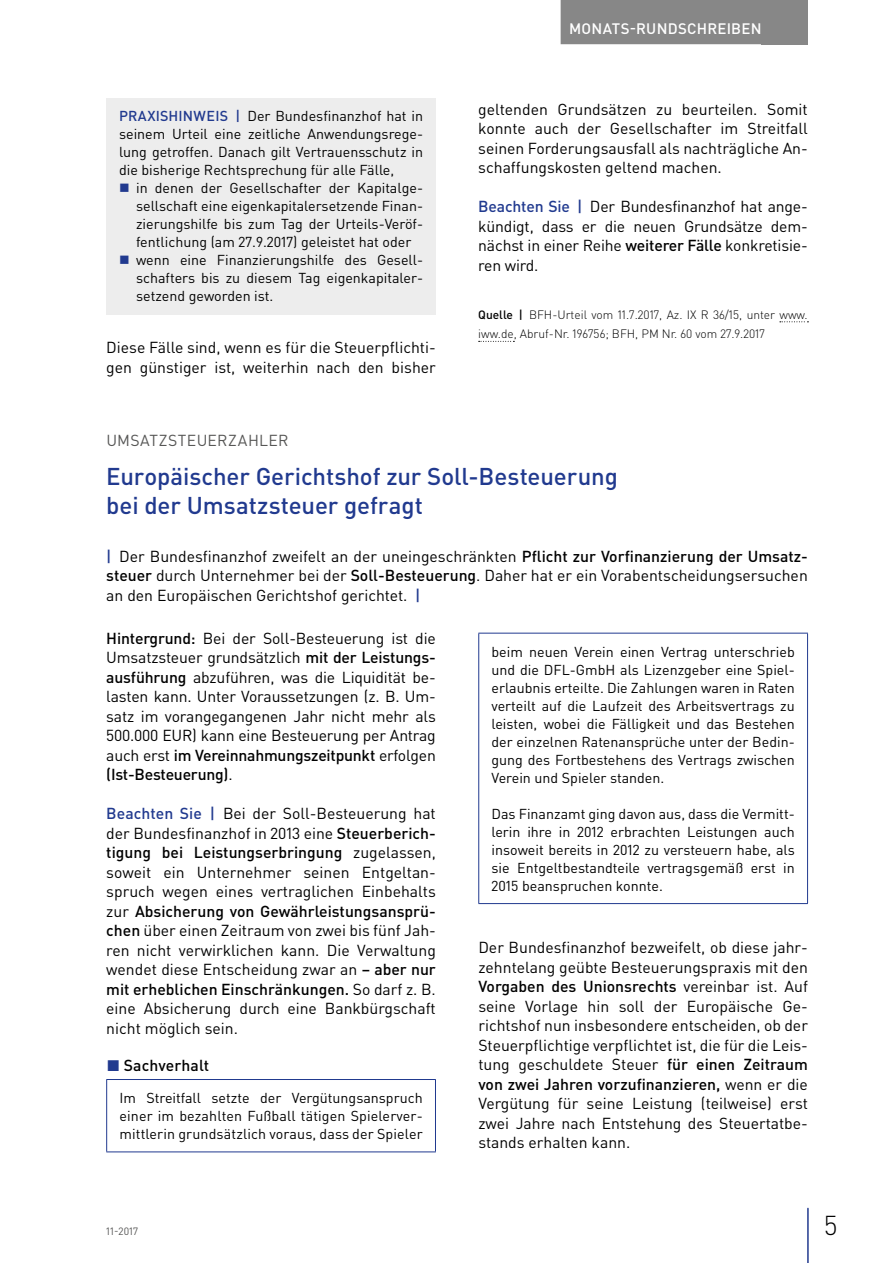
<style>
.page{position:relative;width:893px;height:1263px;background:#fff}
.page>*{position:absolute;margin:0;border:0;box-sizing:border-box;transform-origin:0 0}
.t1{font:300 27px "DIN Pro";color:#000}
.t2{font:500 24px/28.5px "DIN Pro";letter-spacing:-.005em;color:#213a8f}
.t3{font:15.75px/19.5px "DIN Pro";color:#000;text-align:justify}
.t4{font:15.75px "DIN Pro";letter-spacing:.025em;color:#575756}
.t5{font:500 15.75px "DIN Pro";letter-spacing:.005em;color:#000}
.t6{font:500 15px "DIN Pro";letter-spacing:.015em;color:#fff}
.t7{font:14.25px/18px "DIN Pro";color:#000;text-align:justify}
.t8{font:300 12px/19.5px "DIN Pro";color:#000}
.t9{font:10.5px "DIN Pro";color:#575756}
.s1{font-weight:500;color:#213a8f}
.s2{font-weight:500}
.s3{color:#213a8f}
</style>
<div class="page">
<div style="left:762px;top:0;width:46px;height:44px;background:#878787"></div>
<hr style="left:807px;top:1208px;width:2px;height:55px;background:#213a8f">
<div style="left:561px;top:0;width:209px;height:44px;background:#878787"></div>
<div style="left:106px;top:98px;width:330px;height:216px;background:#ededed"></div>
<svg style="left:780px;top:321px;width:28px;height:1px"></svg>
<svg style="left:479px;top:341px;width:35px;height:1px"></svg>
<hr style="left:106px;top:1079px;width:330px;height:1px;background:#213a8f">
<hr style="left:106px;top:1080px;width:1px;height:71px;background:#213a8f">
<hr style="left:435px;top:1080px;width:1px;height:71px;background:#213a8f">
<hr style="left:106px;top:1151px;width:330px;height:1px;background:#213a8f">
<hr style="left:478px;top:633px;width:330px;height:1px;background:#213a8f">
<hr style="left:478px;top:633px;width:1px;height:270px;background:#213a8f">
<hr style="left:807px;top:633px;width:1px;height:270px;background:#213a8f">
<hr style="left:478px;top:903px;width:330px;height:1px;background:#213a8f">
<p class="t7" style="left:119px;top:107px;width:306px"><span class="s1">PRAXISHINWEIS |</span> Der Bundesfinanzhof hat in seinem Urteil eine zeitliche Anwendungsrege&shy;lung getroffen. Danach gilt Vertrauensschutz in die bisherige Rechtsprechung für alle Fälle,</p>
<p class="t7" style="left:136px;top:179px;width:289px;text-align:left">in denen der Gesellschafter der Kapitalge&shy;sellschaft eine eigenkapitalersetzende Finan&shy;zierungshilfe bis zum Tag der Urteils-Veröf&shy;fentlichung (am 27.9.2017) geleistet hat oder wenn eine Finanzierungshilfe des Gesell&shy;schafters bis zu diesem Tag eigenkapitaler&shy;setzend geworden ist.</p>
<p class="t3" style="left:106px;top:337px;width:331px">Diese Fälle sind, wenn es für die Steuerpflichti&shy;gen günstiger ist, weiterhin nach den bisher</p>
<p class="t6" style="left:569px;top:18px;width:194px">MONATS-RUNDSCHREIBEN</p>
<p class="t3" style="left:478px;top:99px;width:331px">geltenden Grundsätzen zu beurteilen. Somit konnte auch der Gesellschafter im Streitfall seinen Forderungsausfall als nachträgliche An&shy;schaffungskosten geltend machen.</p>
<p class="t3" style="left:478px;top:196px;width:331px"><span class="s1">Beachten Sie |</span> Der Bundesfinanzhof hat ange&shy;kündigt, dass er die neuen Grundsätze dem&shy;nächst in einer Reihe <span class="s2">weiterer Fälle</span> konkretisie&shy;ren wird.</p>
<p class="t8" style="left:478px;top:304px;width:331px"><span class="s2">Quelle |</span> BFH-Urteil vom 11.7.2017, Az. IX R 36/15, unter www. iww.de, Abruf-Nr. 196756; BFH, PM Nr. 60 vom 27.9.2017</p>
<p class="t4" style="left:106px;top:430px;width:184px">UMSATZSTEUERZAHLER</p>
<h2 class="t2" style="left:106px;top:461px;width:513px">Europäischer Gerichtshof zur Soll-Besteuerung bei der Umsatzsteuer gefragt</h2>
<p class="t3" style="left:106px;top:546px;width:703px"><span class="s1">|</span> Der Bundesfinanzhof zweifelt an der uneingeschränkten <span class="s2">Pflicht zur Vorfinanzierung der Umsatz&shy;steuer</span> durch Unternehmer bei der <span class="s2">Soll-Besteuerung</span>. Daher hat er ein Vorabentscheidungsersuchen an den Europäischen Gerichtshof gerichtet. <span class="s1">|</span></p>
<p class="t3" style="left:106px;top:627px;width:331px"><span class="s2">Hintergrund:</span> Bei der Soll-Besteuerung ist die Umsatzsteuer grundsätzlich <span class="s2">mit der Leistungs&shy;ausführung</span> abzuführen, was die Liquidität be&shy;lasten kann. Unter Voraussetzungen (z. B. Um&shy;satz im vorangegangenen Jahr nicht mehr als 500.000 EUR) kann eine Besteuerung per Antrag auch erst <span class="s2">im Vereinnahmungszeitpunkt</span> erfolgen <span class="s2">(Ist-Besteuerung)</span>.</p>
<p class="t3" style="left:106px;top:803px;width:331px"><span class="s1">Beachten Sie |</span> Bei der Soll-Besteuerung hat der Bundesfinanzhof in 2013 eine <span class="s2">Steuerberich&shy;tigung bei Leistungserbringung</span> zugelassen, soweit ein Unternehmer seinen Entgeltan&shy;spruch wegen eines vertraglichen Einbehalts zur <span class="s2">Absicherung von Gewährleistungsansprü&shy;chen</span> über einen Zeitraum von zwei bis fünf Jah&shy;ren nicht verwirklichen kann. Die Verwaltung wendet diese Entscheidung zwar an <span class="s2">– aber nur mit erheblichen Einschränkungen.</span> So darf z. B. eine Absicherung durch eine Bankbürgschaft nicht möglich sein.</p>
<p class="t5" style="left:107px;top:1054px;width:104px"><span class="s3">◼</span> Sachverhalt</p>
<p class="t7" style="left:119px;top:1088px;width:305px">Im Streitfall setzte der Vergütungsanspruch einer im bezahlten Fußball tätigen Spielerver&shy;mittlerin grundsätzlich voraus, dass der Spieler</p>
<p class="t7" style="left:491px;top:642px;width:305px">beim neuen Verein einen Vertrag unterschrieb und die DFL-GmbH als Lizenzgeber eine Spiel&shy;erlaubnis erteilte. Die Zahlungen waren in Raten verteilt auf die Laufzeit des Arbeitsvertrags zu leisten, wobei die Fälligkeit und das Bestehen der einzelnen Ratenansprüche unter der Bedin&shy;gung des Fortbestehens des Vertrags zwischen Verein und Spieler standen.</p>
<p class="t7" style="left:491px;top:804px;width:305px">Das Finanzamt ging davon aus, dass die Vermitt&shy;lerin ihre in 2012 erbrachten Leistungen auch insoweit bereits in 2012 zu versteuern habe, als sie Entgeltbestandteile vertragsgemäß erst in 2015 beanspruchen konnte.</p>
<p class="t3" style="left:478px;top:937px;width:331px">Der Bundesfinanzhof bezweifelt, ob diese jahr&shy;zehntelang geübte Besteuerungspraxis mit den <span class="s2">Vorgaben des Unionsrechts</span> vereinbar ist. Auf seine Vorlage hin soll der Europäische Ge&shy;richtshof nun insbesondere entscheiden, ob der Steuerpflichtige verpflichtet ist, die für die Leis&shy;tung geschuldete Steuer <span class="s2">für einen Zeitraum von zwei Jahren vorzufinanzieren,</span> wenn er die Vergütung für seine Leistung (teilweise) erst zwei Jahre nach Entstehung des Steuertatbe&shy;stands erhalten kann.</p>
<p class="t9" style="left:106px;top:1224px;width:33px">11-2017</p>
<h1 class="t1" style="left:824px;top:1207px;width:15px">5</h1>
</div>
